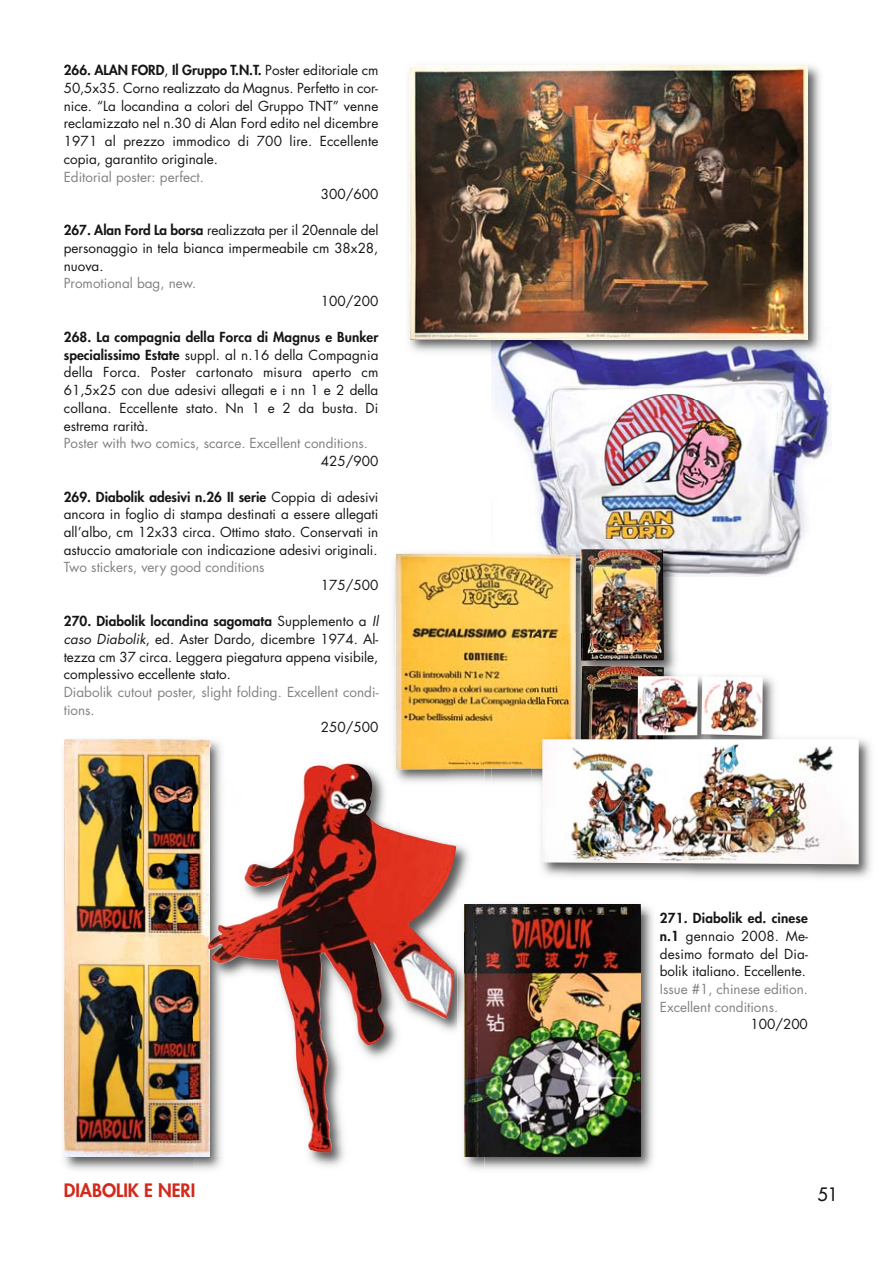
<style>
.page{position:relative;width:893px;height:1263px;background:#fff}
.page>*{position:absolute;margin:0;border:0;box-sizing:border-box;transform-origin:0 0}
.t1{font:800 18px "Futura";color:#d22a1c}
.t2{font:18px "Futura";color:#151616}
.t3{font:13.5px/17.7px "Futura";color:#151616;text-align:justify}
.t4{font:13.5px/17.7px "Futura";color:#818281}
.s1{font-weight:800}
.s2{font-style:italic}
</style>
<div class="page">
<img style="left:495px;top:382px;width:336px;height:195px">
<img style="left:393px;top:540px;width:317px;height:242px">
<img style="left:394px;top:549px;width:270px;height:231px">
<img style="left:64px;top:739px;width:157px;height:431px">
<img style="left:64px;top:740px;width:146px;height:417px">
<img style="left:308px;top:845px;width:161px;height:321px">
<img style="left:393px;top:747px;width:91px;height:35px">
<img style="left:396px;top:747px;width:88px;height:22px">
<img style="left:193px;top:747px;width:29px;height:423px">
<img style="left:208px;top:763px;width:251px;height:390px">
<img style="left:457px;top:890px;width:196px;height:279px">
<img style="left:464px;top:904px;width:177px;height:252px">
<img style="left:541px;top:739px;width:330px;height:139px">
<img style="left:532px;top:633px;width:178px;height:189px">
<img style="left:581px;top:633px;width:83px;height:28px">
<img style="left:532px;top:633px;width:44px;height:135px">
<img style="left:532px;top:890px;width:121px;height:25px">
<img style="left:542px;top:676px;width:317px;height:188px">
<img style="left:408px;top:65px;width:419px;height:334px">
<img style="left:409px;top:65px;width:399px;height:274px">
<p class="t3" style="left:64px;top:63px;width:316px"><span class="s1">266. ALAN FORD</span>, <span class="s1">Il Gruppo T.N.T.</span> Poster editoriale cm 50,5x35. Corno realizzato da Magnus. Perfetto in cor&shy;nice. “La locandina a colori del Gruppo TNT” venne reclamizzato nel n.30 di Alan Ford edito nel dicembre 1971 al prezzo immodico di 700 lire. Eccellente copia, garantito originale.</p>
<p class="t4" style="left:64px;top:169px;width:142px">Editorial poster: perfect.</p>
<p class="t3" style="left:321px;top:187px;width:59px">300/600</p>
<p class="t3" style="left:64px;top:222px;width:316px"><span class="s1">267. Alan Ford La borsa</span> realizzata per il 20ennale del personaggio in tela bianca impermeabile cm 38x28, nuova.</p>
<p class="t4" style="left:64px;top:276px;width:134px">Promotional bag, new.</p>
<p class="t3" style="left:321px;top:293px;width:59px">100/200</p>
<p class="t3" style="left:64px;top:329px;width:316px"><span class="s1">268. La compagnia della Forca di Magnus e Bunker specialissimo Estate</span> suppl. al n.16 della Compagnia della Forca. Poster cartonato misura aperto cm 61,5x25 con due adesivi allegati e i nn 1 e 2 della collana. Eccellente stato. Nn 1 e 2 da busta. Di estrema rarità.</p>
<p class="t4" style="left:64px;top:436px;width:306px">Poster with two comics, scarce. Excellent conditions.</p>
<p class="t3" style="left:321px;top:453px;width:59px">425/900</p>
<p class="t3" style="left:64px;top:489px;width:316px"><span class="s1">269. Diabolik adesivi n.26 II serie</span> Coppia di adesivi ancora in foglio di stampa destinati a essere allegati all’albo, cm 12x33 circa. Ottimo stato. Conservati in astuccio amatoriale con indicazione adesivi originali.</p>
<p class="t4" style="left:64px;top:560px;width:202px">Two stickers, very good conditions</p>
<p class="t3" style="left:321px;top:577px;width:59px">175/500</p>
<p class="t3" style="left:64px;top:613px;width:318px;text-align:left"><span class="s1">270. Diabolik locandina sagomata</span> Supplemento a <span class="s2">Il caso Diabolik</span>, ed. Aster Dardo, dicembre 1974. Al&shy;tezza cm 37 circa. Leggera piegatura appena visibile, complessivo eccellente stato.</p>
<p class="t4" style="left:64px;top:684px;width:316px">Diabolik cutout poster, slight folding. Excellent condi&shy;tions.</p>
<p class="t3" style="left:321px;top:720px;width:59px">250/500</p>
<h1 class="t1" style="left:64px;top:1182px;width:133px">DIABOLIK E NERI</h1>
<p class="t3" style="left:660px;top:910px;width:150px"><span class="s1">271. Diabolik ed. cinese n.1</span> gennaio 2008. Me&shy;desimo formato del Dia&shy;bolik italiano. Eccellente.</p>
<p class="t4" style="left:660px;top:981px;width:150px">Issue #1, chinese edition.<br>Excellent conditions.</p>
<p class="t3" style="left:750px;top:1017px;width:59px">100/200</p>
<h1 class="t2" style="left:817px;top:1185px;width:22px">51</h1>
</div>
